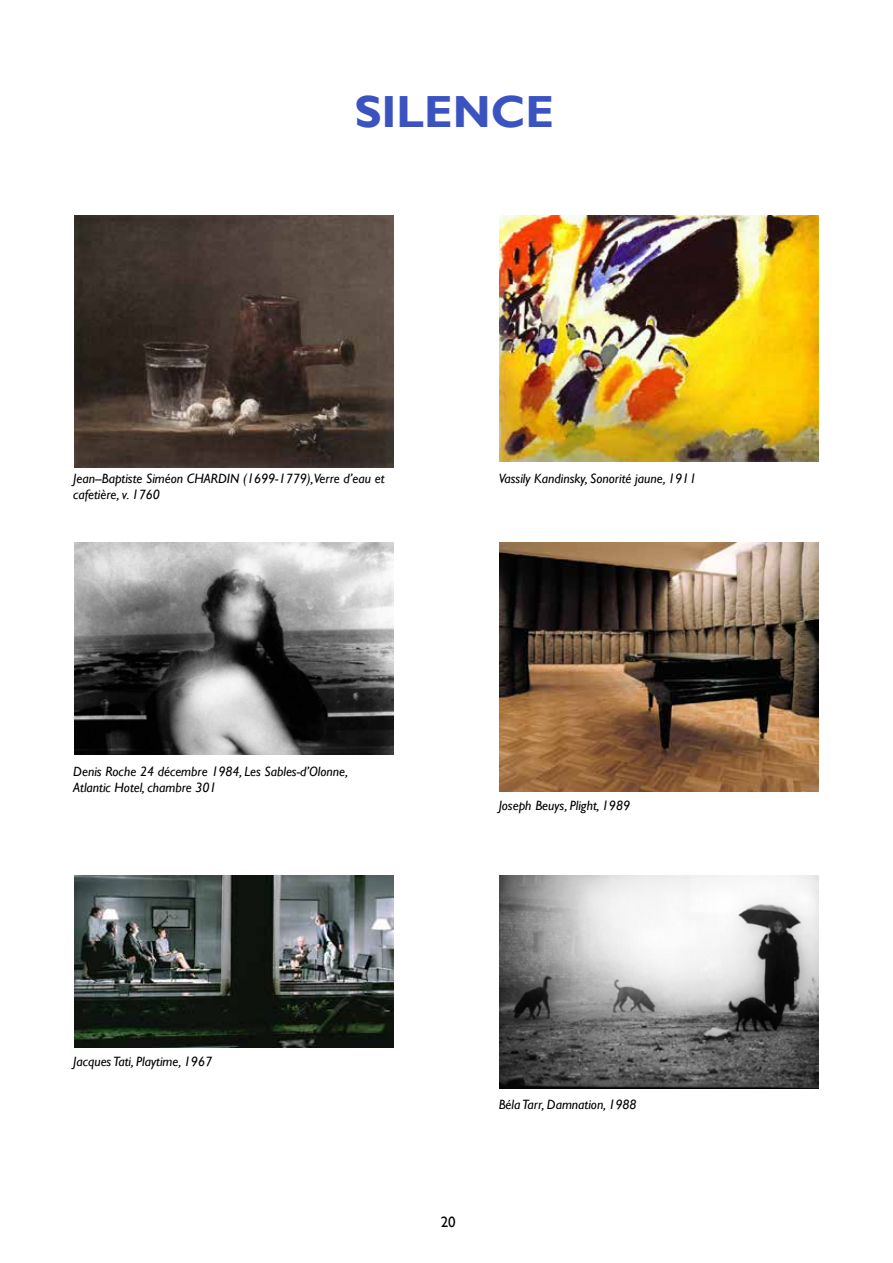
<style>
.page{position:relative;width:893px;height:1263px;background:#fff}
.page>*{position:absolute;margin:0;border:0;box-sizing:border-box;transform-origin:0 0}
.t1{font:700 45px "Gill Sans";color:#3a53c0}
.t2{font:15px "Gill Sans";color:#000}
.t3{font:italic 13.5px/16.2px "Gill Sans";color:#000}
</style>
<div class="page">
<img style="left:74px;top:215px;width:319px;height:253px">
<img style="left:500px;top:215px;width:319px;height:247px">
<img style="left:74px;top:543px;width:319px;height:212px">
<img style="left:500px;top:543px;width:319px;height:249px">
<img style="left:74px;top:875px;width:319px;height:173px">
<img style="left:500px;top:875px;width:319px;height:213px">
<h1 class="t1" style="left:354px;top:85px;width:201px">SILENCE</h1>
<p class="t3" style="left:73px;top:470px;width:313px">Jean--Baptiste Siméon CHARDIN (1699-1779),Verre d’eau et cafetière, v. 1760</p>
<p class="t3" style="left:499px;top:470px;width:199px">Vassily Kandinsky, Sonorité jaune, 1911</p>
<p class="t3" style="left:73px;top:764px;width:276px">Denis Roche 24 décembre 1984, Les Sables-d’Olonne,<br>Atlantic Hotel, chambre 301</p>
<p class="t3" style="left:499px;top:798px;width:133px">Joseph Beuys, Plight, 1989</p>
<p class="t3" style="left:73px;top:1054px;width:140px">Jacques Tati, Playtime, 1967</p>
<p class="t2" style="left:441px;top:1213px;width:16px">20</p>
<p class="t3" style="left:499px;top:1096px;width:139px">Béla Tarr, Damnation, 1988</p>
</div>
